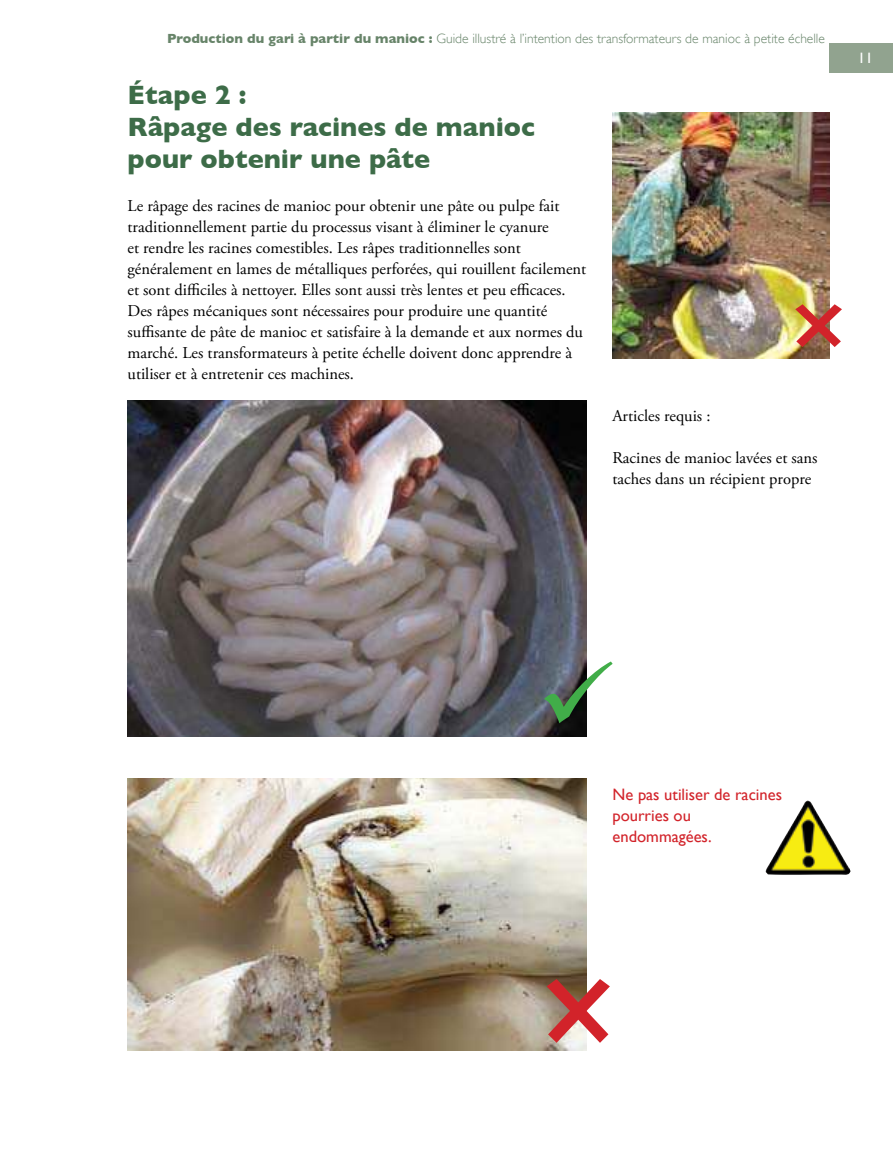
<style>
.page{position:relative;width:893px;height:1149px;background:#fff}
.page>*{position:absolute;margin:0;border:0;box-sizing:border-box;transform-origin:0 0}
.t1{font:700 27px/32.4px "Gill Sans";color:#3d6c48}
.t2{font:16.5px/21px "Adobe Garamond Pro";color:#000}
.t3{font:16.5px/21px "Gill Sans";color:#d2232a}
.t4{font:15px "Gill Sans";color:#fff}
.t5{font:300 13.5px "Gill Sans";color:#678469}
.s1{font-weight:700}
</style>
<div class="page">
<div style="left:829px;top:43px;width:64px;height:29px;background:#91a38f"></div>
<img style="left:128px;top:400px;width:459px;height:336px">
<img style="left:128px;top:778px;width:459px;height:272px">
<img style="left:612px;top:112px;width:217px;height:246px">
<svg style="left:795px;top:304px;width:47px;height:43px;background:#cf7d67"></svg>
<img style="left:766px;top:800px;width:84px;height:74px">
<svg style="left:544px;top:661px;width:69px;height:62px"></svg>
<svg style="left:547px;top:978px;width:63px;height:64px"></svg>
<p class="t5" style="left:167px;top:31px;width:659px"><span class="s1">Production du gari à partir du manioc :</span> Guide illustré à l’intention des transformateurs de manioc à petite échelle</p>
<h1 class="t1" style="left:128px;top:78px;width:409px">Étape 2 :<br>Râpage des racines de manioc pour obtenir une pâte</h1>
<p class="t2" style="left:128px;top:196px;width:460px">Le râpage des racines de manioc pour obtenir une pâte ou pulpe fait traditionnellement partie du processus visant à éliminer le cyanure<br>et rendre les racines comestibles. Les râpes traditionnelles sont généralement en lames de métalliques perforées, qui rouillent facilement et sont diiciles à nettoyer. Elles sont aussi très lentes et peu eicaces.<br>Des râpes mécaniques sont nécessaires pour produire une quantité suisante de pâte de manioc et satisfaire à la demande et aux normes du marché. Les transformateurs à petite échelle doivent donc apprendre à utiliser et à entretenir ces machines.</p>
<p class="t2" style="left:612px;top:406px;width:100px">Articles requis :</p>
<p class="t2" style="left:612px;top:448px;width:207px">Racines de manioc lavées et sans taches dans un récipient propre</p>
<p class="t4" style="left:858px;top:49px;width:16px">11</p>
<p class="t3" style="left:613px;top:783px;width:171px">Ne pas utiliser de racines pourries ou endommagées.</p>
</div>
